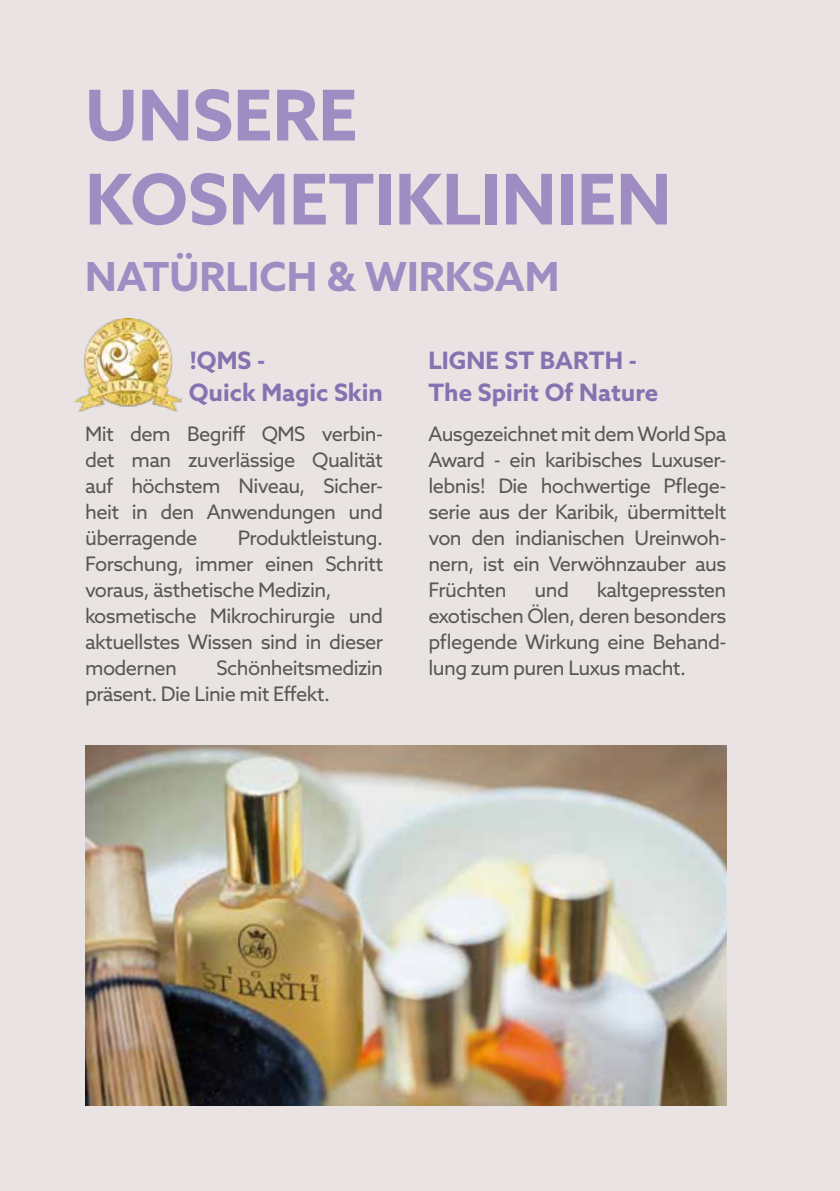
<style>
.page{position:relative;width:840px;height:1191px;background:#fff}
.page>*{position:absolute;margin:0;border:0;box-sizing:border-box;transform-origin:0 0}
.t1{font:700 70px/84px "Azo Sans";color:#9e8cc2}
.t2{font:700 40px "Azo Sans";color:#9e8cc2}
.t3{font:700 24px/32px "Azo Sans";color:#8871b1}
.t4{font:20px/26px "Azo Sans";letter-spacing:-.03em;color:#575756;text-align:justify}
</style>
<div class="page">
<div style="left:0;top:0;width:839px;height:1191px;background:#e9e4e3"></div>
<img style="left:85px;top:745px;width:641px;height:361px">
<img style="left:75px;top:318px;width:106px;height:94px">
<h1 class="t1" style="left:85px;top:72px;width:587px">UNSERE<br>KOSMETIKLINIEN</h1>
<h2 class="t2" style="left:85px;top:250px;width:475px">NATÜRLICH &amp; WIRKSAM</h2>
<p class="t3" style="left:189px;top:344px;width:195px">!QMS -<br>Quick Magic Skin</p>
<p class="t4" style="left:85px;top:421px;width:299px">Mit dem Begriff QMS verbin&shy;det man zuverlässige Qualität auf höchstem Niveau, Sicher&shy;heit in den Anwendungen und überragende</p>
<p class="t4" style="left:85px;top:525px;width:299px;text-align:left;text-indent:153px">Produktleistung.<br>Forschung, immer einen Schritt voraus, ästhetische Medizin, kosmetische Mikrochirurgie und aktuellstes Wissen sind in dieser modernen</p>
<p class="t4" style="left:85px;top:655px;width:299px;text-indent:131px">Schönheitsmedizin präsent. Die Linie mit Effekt.</p>
<p class="t3" style="left:428px;top:344px;width:231px">LIGNE ST BARTH -<br>The Spirit Of Nature</p>
<p class="t4" style="left:428px;top:421px;width:299px">Ausgezeichnet mit dem World Spa Award - ein karibisches Luxuser&shy;lebnis! Die hochwertige Pflege&shy;serie aus der Karibik, übermittelt von den indianischen Ureinwoh&shy;nern, ist ein Verwöhnzauber aus Früchten</p>
<p class="t4" style="left:428px;top:577px;width:299px;text-indent:168px">kaltgepressten exotischen Ölen, deren besonders pflegende Wirkung eine Behand&shy;lung zum puren Luxus macht.</p>
<p class="t4" style="left:534px;top:577px;width:36px">und</p>
</div>
